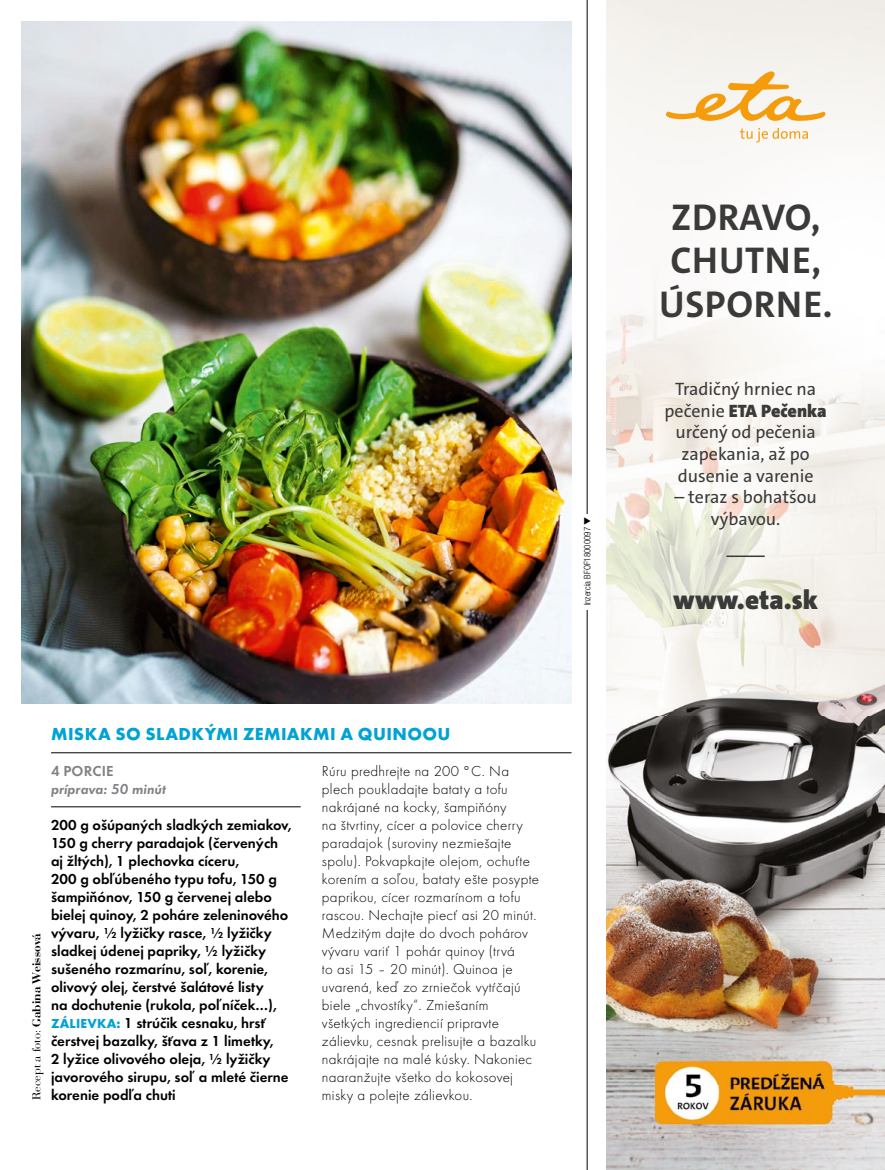
<style>
.page{position:relative;width:885px;height:1170px;background:#fff}
.page>*{position:absolute;margin:0;border:0;box-sizing:border-box;transform-origin:0 0}
.t1{font:700 37.5px/43.5px "The Sans C5";letter-spacing:.02em;color:#3a3a39;text-align:center}
.t2{font:900 27px "The Sans C5";color:#3a3a39}
.t3{font:18px/21.6px "The Sans C5";color:#3a3a39;text-align:center}
.recept_Nadpis{font:700 18px "Futura TOT";letter-spacing:.02em;color:#00a3d5}
.recept_text1{font:15px/18px "Futura TOT Ligh";letter-spacing:.02em;color:#000}
.recept_ingredience{font:600 15px/18px "Futura TOT";color:#000}
.recept_ingredience-2{font:15px "Futura TOT Demi Obli";color:#808285}
.recept_ingredience-3{font:600 15px "Futura TOT";letter-spacing:.015em;color:#808285}
.t4{font:600 12px "Bauer Bodoni DOT";letter-spacing:.01em;color:#000}
.t5{font:300 condensed 9px "Helvetica Neue LT Pro";color:#000}
.s1{font-weight:700;font-size:13.5px;color:#00a3d5}
.s2{font-weight:400}
.s3{font-weight:900}
</style>
<div class="page">
<img style="left:21px;top:21px;width:550px;height:682px">
<hr style="left:51px;top:752px;width:520px;height:1px;background:#000">
<hr style="left:51px;top:806px;width:249px;height:1px;background:#000">
<img style="left:606px;top:0;width:278px;height:1169px">
<svg style="left:665px;top:71px;width:160px;height:71px"></svg>
<hr style="left:726px;top:555px;width:38px;height:2px;background:#3a3a39">
<hr style="left:587px;top:0;width:1px;height:1169px;background:#000">
<div style="left:579px;top:513px;width:15px;height:96px;background:#fff"></div>
<p class="t5" style="left:582px;top:605px;width:90px;rotate:-90deg">Inzercia BFOF18000097 ▼</p>
<p class="recept_Nadpis" style="left:51px;top:722px;width:400px">MISKA SO SLADKÝMI ZEMIAKMI A QUINOOU</p>
<p class="recept_ingredience-3" style="left:51px;top:761px;width:64px">4 PORCIE</p>
<p class="recept_ingredience-2" style="left:51px;top:779px;width:116px">príprava: 50 minút</p>
<p class="recept_ingredience" style="left:51px;top:815px;width:242px">200 g ošúpaných sladkých zemiakov, 150 g cherry paradajok (červených aj žltých), 1 plechovka cíceru,<br>200 g obľúbeného typu tofu, 150 g šampiňónov, 150 g červenej alebo bielej quinoy, 2 poháre zeleninového vývaru, ½ lyžičky rasce, ½ lyžičky sladkej údenej papriky, ½ lyžičky sušeného rozmarínu, soľ, korenie, olivový olej, čerstvé šalátové listy<br>na dochutenie (rukola, poľníček…), <span class="s1">ZÁLIEVKA:</span> 1 strúčik cesnaku, hrsť čerstvej bazalky, šťava z 1 limetky,<br>2 lyžice olivového oleja, ½ lyžičky javorového sirupu, soľ a mleté čierne korenie podľa chuti</p>
<p class="recept_text1" style="left:322px;top:761px;width:219px">Rúru predhrejte na 200 °C. Na plech poukladajte bataty a tofu nakrájané na kocky, šampiňóny<br>na štvrtiny, cícer a polovice cherry paradajok (suroviny nezmiešajte spolu). Pokvapkajte olejom, ochuťte korením a soľou, bataty ešte posypte paprikou, cícer rozmarínom a tofu rascou. Nechajte piecť asi 20 minút.<br>Medzitým dajte do dvoch pohárov vývaru variť 1 pohár quinoy (trvá<br>to asi 15 – 20 minút). Quinoa je uvarená, keď zo zrniečok vytŕčajú biele „chvostíky“. Zmiešaním všetkých ingrediencií pripravte zálievku, cesnak prelisujte a bazalku nakrájajte na malé kúsky. Nakoniec naaranžujte všetko do kokosovej misky a polejte zálievkou.</p>
<p class="t4" style="left:29px;top:1099px;width:168px;rotate:-90deg"><span class="s2">Recept a foto:</span> Gabina Weissová</p>
<p class="t1" style="left:659px;top:195px;width:175px">ZDRAVO,<br>CHUTNE,<br>ÚSPORNE.</p>
<p class="t3" style="left:664px;top:378px;width:163px">Tradičný hrniec na pečenie <span class="s3">ETA Pečenka </span>určený od pečenia zapekania, až po dusenie a varenie</p>
<p class="t3" style="left:674px;top:486px;width:144px">– teraz s bohatšou výbavou.</p>
<p class="t2" style="left:673px;top:582px;width:146px">www.eta.sk</p>
</div>
